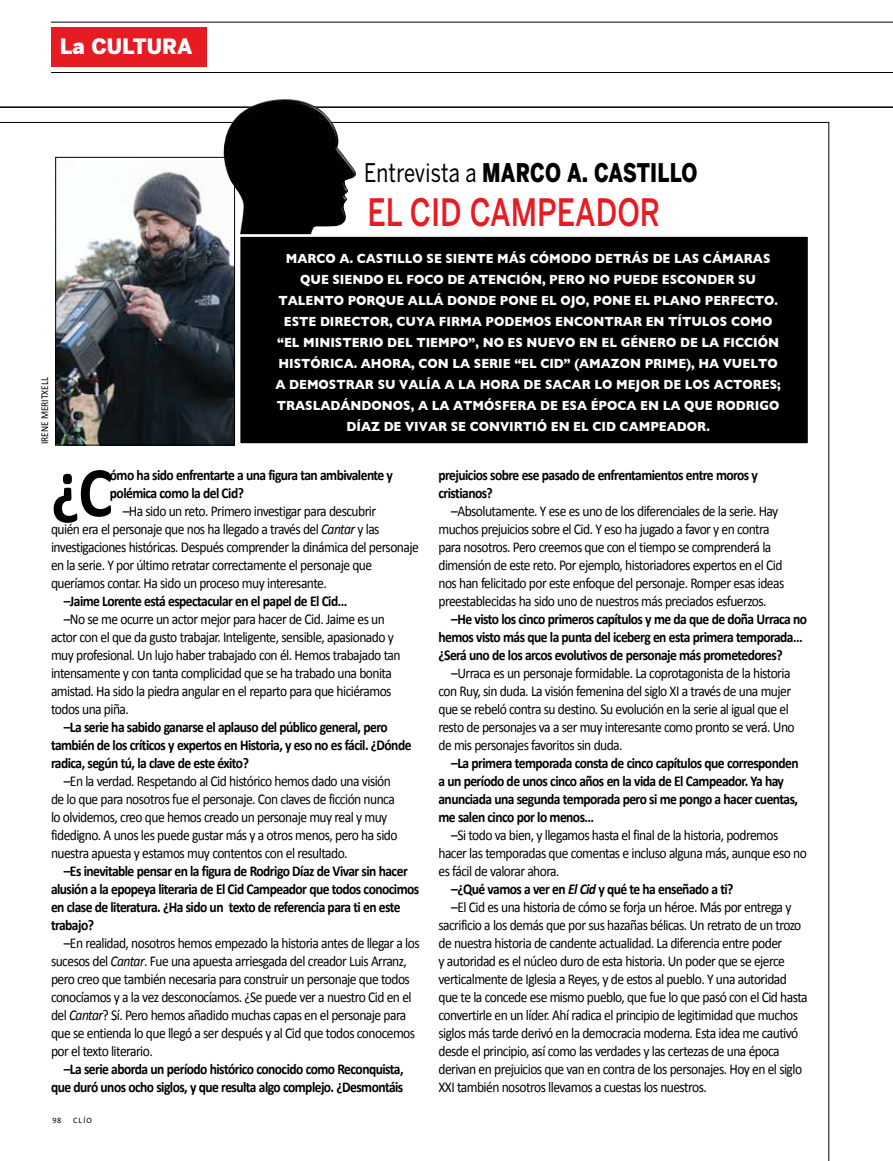
<style>
.page{position:relative;width:893px;height:1161px;background:#fff}
.page>*{position:absolute;margin:0;border:0;box-sizing:border-box;transform-origin:0 0}
.t1{font:700 71.7px "Calibri";color:#000;scale:.9 1}
.t2{font:500 37.5px "Benton Sans";color:#e71c23;scale:.79 1}
.t3{font:900 25.5px "Benton Sans";color:#000;scale:.79 1}
.t4{font:900 21px "Benton Sans";letter-spacing:.005em;color:#fff}
.t5{font:15px/18px "Calibri";letter-spacing:-.04em;color:#000;scale:.9 1}
.t6{font:700 15px/18px "Calibri";letter-spacing:-.04em;color:#000;scale:.9 1}
.t7{font:700 13.5px/21px "Gill Sans";color:#fff;text-align:center;scale:.9 1}
.t8{font:10.5px "Calibri";color:#000;scale:.9 1}
.t9{font:8.25px "Calibri";letter-spacing:.15em;color:#000}
.s1{font-weight:400}
.s2{font-style:italic}
</style>
<div class="page">
<hr style="left:0;top:106px;width:893px;height:2px;background:#000">
<div style="left:51px;top:28px;width:156px;height:39px;background:#e71c23"></div>
<hr style="left:51px;top:22px;width:842px;height:1px;background:#000">
<hr style="left:51px;top:72px;width:842px;height:1px;background:#000">
<div style="left:238px;top:235px;width:572px;height:210px;background:#000;border:2px solid #fff"></div>
<img style="left:57px;top:169px;width:176px;height:274px">
<div style="left:55px;top:157px;width:180px;height:288px;border:1px solid #000"></div>
<img style="left:223px;top:99px;width:134px;height:135px">
<h3 class="t4" style="left:60px;top:34px;width:134px">La CULTURA</h3>
<p class="t8" style="left:38px;top:444px;width:76px;rotate:-90deg">IRENE MERITXELL</p>
<h3 class="t3" style="left:364px;top:157px;width:423px"><span class="s1">Entrevista a</span> MARCO A. CASTILLO</h3>
<h2 class="t2" style="left:367px;top:190px;width:372px">EL CID CAMPEADOR</h2>
<p class="t7" style="left:275px;top:248px;width:563px">MARCO A. CASTILLO SE SIENTE MÁS CÓM ODO DETRÁS DE LAS CÁMARAS QUE SIENDO EL FOCO DE ATENCIÓN, PERO NO PUEDE ESCONDER SU TALENTO PORQUE ALLÁ DONDE PONE EL OJO, PONE EL PLANO PERFECTO.<br>ESTE DIRECTOR, CUYA FIRMA PODEMOS ENCONTRAR EN TÍTULOS COMO “EL MINISTERIO DEL TIEM PO”, NO ES NUEVO EN EL GÉNERO DE LA FICCIÓN HISTÓRICA. AHORA, CON LA SERIE “EL CID” (AMAZON PRIM E), HA VUELTO A DEM OSTRAR SU VALÍA A LA HORA DE SACAR LO M EJOR DE LOS ACTORES; TRASLADÁNDONOS, A LA ATMÓSFERA DE ESA ÉPOCA EN LA QUE RODRIGO DÍAZ DE VIVAR SE CONVIRTIÓ EN EL CID CAM PEADOR.</p>
<h1 class="t1" style="left:51px;top:446px;width:70px">¿C</h1>
<p class="t6" style="left:110px;top:466px;width:316px">ómo ha sido enfrentarte a una figura tan ambivalente y polémica como la del Cid?</p>
<p class="t5" style="left:51px;top:502px;width:410px;text-indent:72px">–Ha sido un reto. Primero investigar para descubrir<br>quién era el personaje que nos ha llegado a través del <span class="s2">Cantar</span> y las investigaciones históricas. Después comprender la dinámica del personaje en la serie. Y por último retratar correctamente el personaje que queríamos contar. Ha sido un proceso muy interesante.</p>
<p class="t6" style="left:64px;top:592px;width:317px">–Jaime Lorente está espectacular en el papel de El Cid…</p>
<p class="t5" style="left:51px;top:610px;width:390px;text-indent:13px">–No se me ocurre un actor mejor para hacer de Cid. Jaime es un actor con el que da gusto trabajar. Inteligente, sensible, apasionado y muy profesional. Un lujo haber trabajado con él. Hemos trabajado tan intensamente y con tanta complicidad que se ha trabado una bonita amistad. Ha sido la piedra angular en el reparto para que hiciéramos todos una piña.</p>
<p class="t6" style="left:51px;top:718px;width:402px;text-indent:13px">–La serie ha sabido ganarse el aplauso del público general, pero también de los críticos y expertos en Historia, y eso no es fácil. ¿Dónde radica, según tú, la clave de este éxito?</p>
<p class="t5" style="left:51px;top:772px;width:386px;text-indent:13px">–En la verdad. Respetando al Cid histórico hemos dado una visión de lo que para nosotros fue el personaje. Con claves de ficción nunca lo olvidemos, creo que hemos creado un personaje muy real y muy fidedigno. A unos les puede gustar más y a otros menos, pero ha sido nuestra apuesta y estamos muy contentos con el resultado.</p>
<p class="t6" style="left:51px;top:862px;width:411px;text-indent:13px">–Es inevitable pensar en la figura de Rodrigo Díaz de Vivar sin hacer alusión a la epopeya literaria de El Cid Campeador que todos conocimos en clase de literatura. ¿Ha sido un texto de referencia para ti en este trabajo?</p>
<p class="t5" style="left:51px;top:934px;width:411px;text-indent:13px">–En realidad, nosotros hemos empezado la historia antes de llegar a los sucesos del <span class="s2">Cantar</span>. Fue una apuesta arriesgada del creador Luis Arranz, pero creo que también necesaria para construir un personaje que todos conocíamos y a la vez desconocíamos. ¿Se puede ver a nuestro Cid en el del <span class="s2">Cantar</span>? Sí. Pero hemos añadido muchas capas en el personaje para que se entienda lo que llegó a ser después y al Cid que todos conocemos por el texto literario.</p>
<p class="t6" style="left:51px;top:1060px;width:393px;text-align:right">–La serie aborda un período histórico conocido como Reconquista, que duró unos ocho siglos, y que resulta algo complejo. ¿Desmontáis</p>
<p class="t9" style="left:53px;top:1115px;width:10px">98</p>
<p class="t9" style="left:73px;top:1115px;width:21px">CLÍO</p>
<p class="t6" style="left:438px;top:466px;width:357px">prejuicios sobre ese pasado de enfrentamientos entre moros y cristianos?</p>
<p class="t5" style="left:438px;top:502px;width:386px;text-indent:13px">–Absolutamente. Y ese es uno de los diferenciales de la serie. Hay muchos prejuicios sobre el Cid. Y eso ha jugado a favor y en contra para nosotros. Pero creemos que con el tiempo se comprenderá la dimensión de este reto. Por ejemplo, historiadores expertos en el Cid nos han felicitado por este enfoque del personaje. Romper esas ideas preestablecidas ha sido uno de nuestros más preciados esfuerzos.</p>
<p class="t6" style="left:438px;top:610px;width:411px;text-indent:13px">–He visto los cinco primeros capítulos y me da que de doña Urraca no hemos visto más que la punta del iceberg en esta primera temporada… ¿Será uno de los arcos evolutivos de personaje más prometedores?</p>
<p class="t5" style="left:438px;top:664px;width:397px;text-indent:13px">–Urraca es un personaje formidable. La coprotagonista de la historia con Ruy, sin duda. La visión femenina del siglo XI a través de una mujer que se rebeló contra su destino. Su evolución en la serie al igual que el resto de personajes va a ser muy interesante como pronto se verá. Uno de mis personajes favoritos sin duda.</p>
<p class="t6" style="left:438px;top:754px;width:402px;text-indent:13px">–La primera temporada consta de cinco capítulos que corresponden a un período de unos cinco años en la vida de El Campeador. Ya hay anunciada una segunda temporada pero si me pongo a hacer cuentas, me salen cinco por lo menos…</p>
<p class="t5" style="left:451px;top:826px;width:365px">–Si todo va bien, y llegamos hasta el final de la historia, podremos</p>
<p class="t5" style="left:438px;top:844px;width:411px">hacer las temporadas que comentas e incluso alguna más, aunque eso no</p>
<p class="t5" style="left:438px;top:862px;width:136px">es fácil de valorar ahora.</p>
<p class="t6" style="left:451px;top:880px;width:315px">–¿Qué vamos a ver en <span class="s2">El Cid</span> y qué te ha enseñado a ti?</p>
<p class="t5" style="left:451px;top:898px;width:379px">–El Cid es una historia de cómo se forja un héroe. Más por entrega y</p>
<p class="t5" style="left:438px;top:916px;width:405px">sacrificio a los demás que por sus hazañas bélicas. Un retrato de un trozo</p>
<p class="t5" style="left:438px;top:934px;width:383px">de nuestra historia de candente actualidad. La diferencia entre poder</p>
<p class="t5" style="left:438px;top:952px;width:386px">y autoridad es el núcleo duro de esta historia. Un poder que se ejerce</p>
<p class="t5" style="left:438px;top:970px;width:389px">verticalmente de Iglesia a Reyes, y de estos al pueblo. Y una autoridad</p>
<p class="t5" style="left:438px;top:988px;width:412px">que te la concede ese mismo pueblo, que fue lo que pasó con el Cid hasta</p>
<p class="t5" style="left:438px;top:1006px;width:401px">convertirle en un líder. Ahí radica el principio de legitimidad que muchos</p>
<p class="t5" style="left:438px;top:1024px;width:401px">siglos más tarde derivó en la democracia moderna. Esta idea me cautivó</p>
<p class="t5" style="left:438px;top:1042px;width:380px">desde el principio, así como las verdades y las certezas de una época</p>
<p class="t5" style="left:438px;top:1060px;width:406px">derivan en prejuicios que van en contra de los personajes. Hoy en el siglo</p>
<p class="t5" style="left:438px;top:1078px;width:300px">XXI también nosotros llevamos a cuestas los nuestros.</p>
</div>
